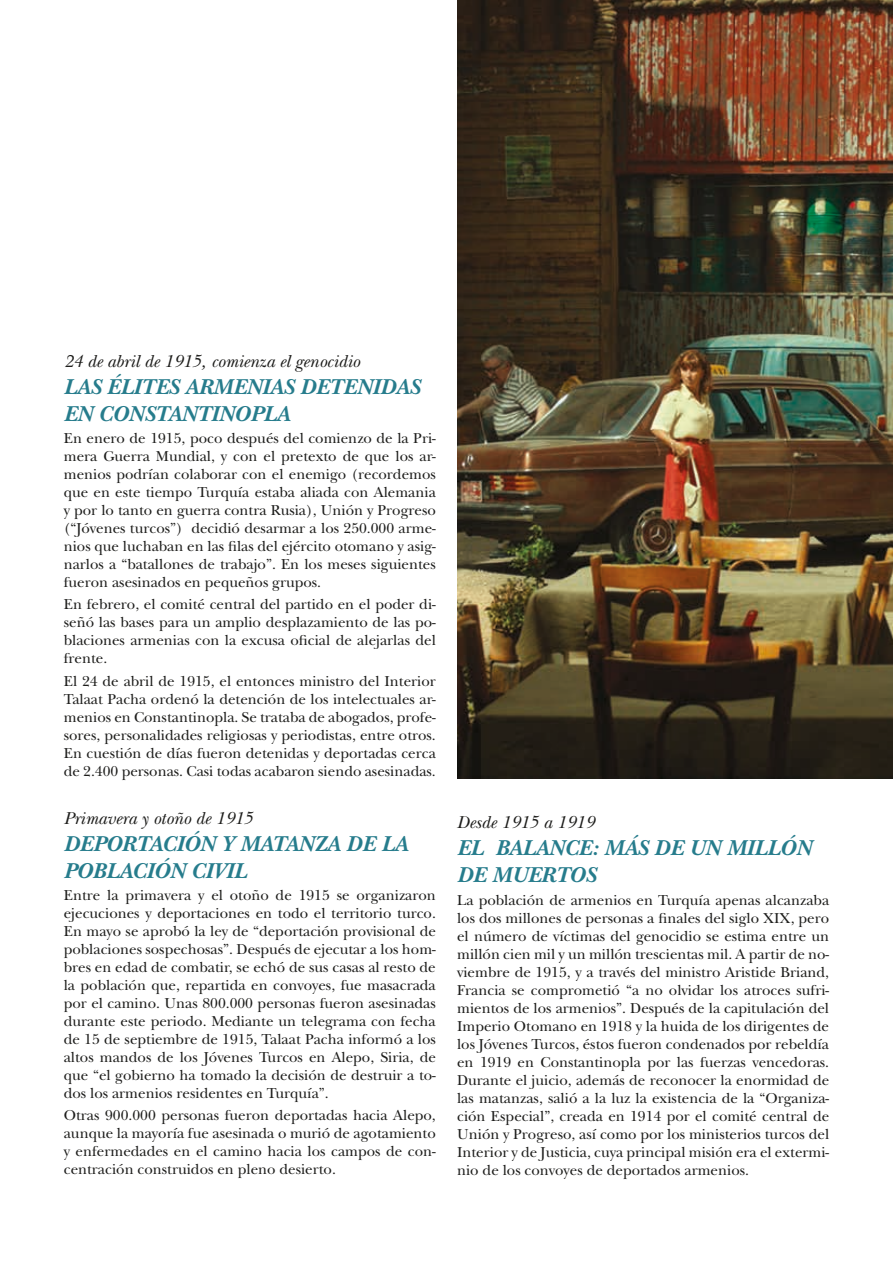
<style>
.page{position:relative;width:893px;height:1263px;background:#fff}
.page>*{position:absolute;margin:0;border:0;box-sizing:border-box;transform-origin:0 0}
.t1{font:italic 700 22.5px/27px "New Baskerville";color:#267c8c}
.t2{font:italic 18px "New Baskerville";color:#1d1d1b}
.t3{font:15px/18px "New Baskerville";color:#1d1d1b;text-align:justify}
</style>
<div class="page">
<img style="left:457px;top:0;width:436px;height:778px">
<p class="t2" style="left:64px;top:350px;width:297px">24 de abril de 1915, comienza el genocidio</p>
<h1 class="t1" style="left:64px;top:373px;width:358px">LAS ÉLITES ARMENIAS DETENIDAS<br>EN CONSTANTINOPLA</h1>
<p class="t3" style="left:64px;top:429px;width:374px">En enero de 1915, poco después del comienzo de la Pri&shy;mera Guerra Mundial, y con el pretexto de que los ar&shy;menios podrían colaborar con el enemigo (recordemos que en este tiempo Turquía estaba aliada con Alemania y por lo tanto en guerra contra Rusia), Unión y Progreso (“Jóvenes turcos”) decidió desarmar a los 250.000 arme&shy;nios que luchaban en las filas del ejército otomano y asig&shy;narlos a “batallones de trabajo”. En los meses siguientes fueron asesinados en pequeños grupos.</p>
<p class="t3" style="left:64px;top:595px;width:374px">En febrero, el comité central del partido en el poder di&shy;señó las bases para un amplio desplazamiento de las po&shy;blaciones armenias con la excusa oficial de alejarlas del frente.</p>
<p class="t3" style="left:64px;top:672px;width:374px">El 24 de abril de 1915, el entonces ministro del Interior Talaat Pacha ordenó la detención de los intelectuales ar&shy;menios en Constantinopla. Se trataba de abogados, profe&shy;sores, personalidades religiosas y periodistas, entre otros.<br>En cuestión de días fueron detenidas y deportadas cerca de 2.400 personas. Casi todas acabaron siendo asesinadas.</p>
<p class="t2" style="left:64px;top:807px;width:191px">Primavera y otoño de 1915</p>
<h1 class="t1" style="left:64px;top:830px;width:346px">DEPORTACIÓN Y MATANZA DE LA<br>POBLACIÓN CIVIL</h1>
<p class="t3" style="left:64px;top:886px;width:374px">Entre la primavera y el otoño de 1915 se organizaron ejecuciones y deportaciones en todo el territorio turco.<br>En mayo se aprobó la ley de “deportación provisional de poblaciones sospechosas”. Después de ejecutar a los hom&shy;bres en edad de combatir, se echó de sus casas al resto de la población que, repartida en convoyes, fue masacrada por el camino. Unas 800.000 personas fueron asesinadas durante este periodo. Mediante un telegrama con fecha de 15 de septiembre de 1915, Talaat Pacha informó a los altos mandos de los Jóvenes Turcos en Alepo, Siria, de que “el gobierno ha tomado la decisión de destruir a to&shy;dos los armenios residentes en Turquía”.</p>
<p class="t3" style="left:64px;top:1106px;width:374px">Otras 900.000 personas fueron deportadas hacia Alepo, aunque la mayoría fue asesinada o murió de agotamiento y enfermedades en el camino hacia los campos de con&shy;centración construidos en pleno desierto.</p>
<p class="t2" style="left:457px;top:812px;width:139px">Desde 1915 a 1919</p>
<h1 class="t1" style="left:457px;top:835px;width:356px">EL BALANCE: MÁS DE UN MILLÓN<br>DE MUERTOS</h1>
<p class="t3" style="left:457px;top:891px;width:374px">La población de armenios en Turquía apenas alcanzaba los dos millones de personas a finales del siglo XIX, pero el número de víctimas del genocidio se estima entre un millón cien mil y un millón trescientas mil. A partir de no&shy;viembre de 1915, y a través del ministro Aristide Briand, Francia se comprometió “a no olvidar los atroces sufri&shy;mientos de los armenios”. Después de la capitulación del Imperio Otomano en 1918 y la huida de los dirigentes de los Jóvenes Turcos, éstos fueron condenados por rebeldía en 1919 en Constantinopla por las fuerzas vencedoras.<br>Durante el juicio, además de reconocer la enormidad de las matanzas, salió a la luz la existencia de la “Organiza&shy;ción Especial”, creada en 1914 por el comité central de Unión y Progreso, así como por los ministerios turcos del Interior y de Justicia, cuya principal misión era el extermi&shy;nio de los convoyes de deportados armenios.</p>
</div>
